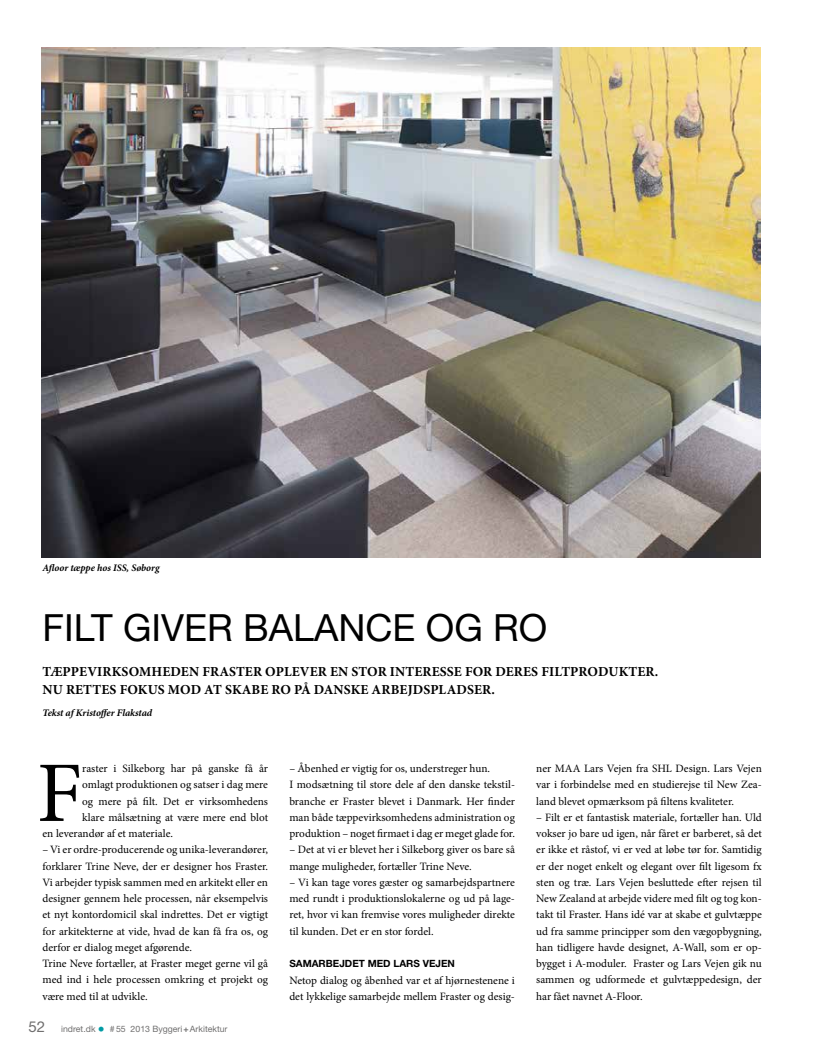
<style>
.page{position:relative;width:815px;height:1053px;background:#fff}
.page>*{position:absolute;margin:0;border:0;box-sizing:border-box;transform-origin:0 0}
.t1{font:86.25px "Minion Pro";color:#000}
.t2{font:37.5px "Helvetica Neue";color:#000}
.t3{font:700 13.75px/17.5px "Minion Pro";letter-spacing:.01em;color:#000}
.t4{font:11.25px/16.2px "Minion Pro";color:#000}
.t5{font:italic 700 10px "Minion Pro";letter-spacing:-.005em;color:#000}
.t6{font:700 10px "Helvetica Neue";color:#000}
.t7{font:8.75px "Helvetica Neue";color:#706f6f}
.s1{font-size:15px}
.s2{font-size:13.75px;color:#009ba4}
.s3{font-weight:700}
</style>
<div class="page">
<img style="left:42px;top:47px;width:719px;height:510px">
<p class="t5" style="left:43px;top:560px;width:119px">Afloor tæppe hos ISS, Søborg</p>
<p class="t2" style="left:43px;top:605px;width:506px">FILT GIVER BALANCE OG RO</p>
<p class="t3" style="left:43px;top:663px;width:617px">TÆPPEVIRKSOMHEDEN FRASTER OPLEVER EN STOR INTERESSE FOR DERES FILTPRODUKTER.<br>NU RETTES FOKUS MOD AT SKABE RO PÅ DANSKE ARBEJDSPLADSER.</p>
<p class="t5" style="left:43px;top:706px;width:111px">Tekst af Kristoffer Flakstad</p>
<p class="t1" style="left:37px;top:735px;width:47px">F</p>
<p class="t4" style="left:82px;top:760px;width:187px">raster i Silkeborg har på ganske få år</p>
<p class="t4" style="left:82px;top:776px;width:187px">omlagt produktionen og satser i dag mere</p>
<p class="t4" style="left:82px;top:793px;width:187px">og mere på filt. Det er virksomhedens</p>
<p class="t4" style="left:82px;top:809px;width:187px">klare målsætning at være mere end blot</p>
<p class="t4" style="left:43px;top:825px;width:132px">en leverandør af et materiale.</p>
<p class="t4" style="left:43px;top:841px;width:227px">– Vi er ordre-producerende og unika-leverandører, forklarer Trine Neve, der er designer hos Fraster.<br>Vi arbejder typisk sammen med en arkitekt eller en designer gennem hele processen, når eksempelvis et nyt kontordomicil skal indrettes. Det er vigtigt for arkitekterne at vide, hvad de kan få fra os, og derfor er dialog meget afgørende.<br>Trine Neve fortæller, at Fraster meget gerne vil gå med ind i hele processen omkring et projekt og være med til at udvikle.</p>
<p class="t7" style="left:29px;top:1023px;width:200px"><span class="s1">52</span> INDRET.DK <span class="s2">•</span> # 55 2013 BYGGERI<span class="s3">+</span>ARKITEKTUR</p>
<p class="t4" style="left:289px;top:760px;width:227px">– Åbenhed er vigtig for os, understreger hun.<br>I modsætning til store dele af den danske tekstil&shy;branche er Fraster blevet i Danmark. Her finder man både tæppevirksomhedens administration og produktion – noget firmaet i dag er meget glade for.</p>
<p class="t4" style="left:289px;top:841px;width:227px">– Det at vi er blevet her i Silkeborg giver os bare så mange muligheder, fortæller Trine Neve.</p>
<p class="t4" style="left:289px;top:874px;width:227px;text-align:justify">– Vi kan tage vores gæster og samarbejdspartnere med rundt i produktionslokalerne og ud på lage&shy;ret, hvor vi kan fremvise vores muligheder direkte til kunden. Det er en stor fordel.</p>
<p class="t6" style="left:289px;top:957px;width:167px">SAMARBEJDET MED LARS VEJEN</p>
<p class="t4" style="left:289px;top:971px;width:227px">Netop dialog og åbenhed var et af hjørnestenene i det lykkelige samarbejde mellem Fraster og desig-</p>
<p class="t4" style="left:536px;top:760px;width:227px;text-align:justify">ner MAA Lars Vejen fra SHL Design. Lars Vejen var i forbindelse med en studierejse til New Zea&shy;land blevet opmærksom på filtens kvaliteter.</p>
<p class="t4" style="left:536px;top:809px;width:227px;text-align:justify">– Filt er et fantastisk materiale, fortæller han. Uld vokser jo bare ud igen, når fåret er barberet, så det er ikke et råstof, vi er ved at løbe tør for. Samtidig er der noget enkelt og elegant over filt ligesom fx sten og træ. Lars Vejen besluttede efter rejsen til New Zealand at arbejde videre med filt og tog kon&shy;takt til Fraster. Hans idé var at skabe et gulvtæppe ud fra samme principper som den vægopbygning, han tidligere havde designet, A-Wall, som er op&shy;bygget i A-moduler. Fraster og Lars Vejen gik nu sammen og udformede et gulvtæppedesign, der har fået navnet A-Floor.</p>
</div>
